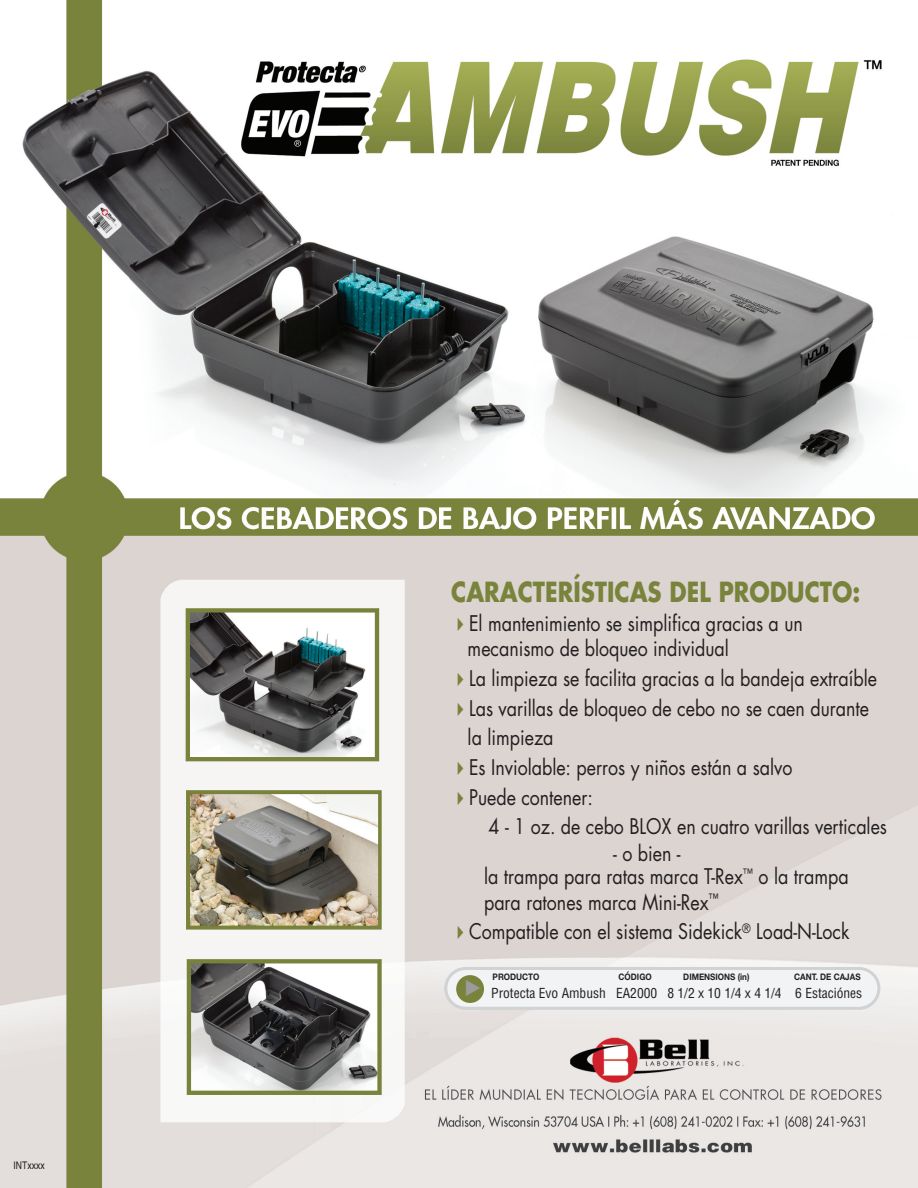
<style>
.page{position:relative;width:918px;height:1188px;background:#fff}
.page>*{position:absolute;margin:0;border:0;box-sizing:border-box;transform-origin:0 0}
.t1{font:700 27px "Futura";color:#7a833c;scale:.85 1}
.t2{font:21px/29.7px "Futura";color:#231f20;scale:.85 1}
.t3{font:condensed 13.5px "Helvetica";color:#231f20}
.t4{font:condensed 10.5px "Helvetica";color:#231f20}
.t5{font:700 9px "Helvetica Neue";color:#231f20;scale:.9 1}
</style>
<div class="page">
<img style="left:0;top:0;width:918px;height:1188px">
<svg style="left:458px;top:618px;width:5px;height:13px"></svg>
<svg style="left:458px;top:673px;width:5px;height:13px"></svg>
<svg style="left:458px;top:702px;width:5px;height:14px"></svg>
<svg style="left:458px;top:762px;width:5px;height:13px"></svg>
<svg style="left:458px;top:791px;width:5px;height:14px"></svg>
<svg style="left:458px;top:926px;width:5px;height:13px"></svg>
<svg style="left:444px;top:967px;width:436px;height:43px"></svg>
<p class="t4" style="left:14px;top:1161px;width:33px">INTxxxx</p>
<p class="t1" style="left:451px;top:579px;width:483px">CARACTERÍSTICAS DEL PRODUCTO:</p>
<p class="t2" style="left:468px;top:613px;width:396px;line-height:25.2px">El mantenimiento se simplifica gracias a un mecanismo de bloqueo individual</p>
<p class="t2" style="left:468px;top:665px;width:483px">La limpieza se facilita gracias a la bandeja extraíble Las varillas de bloqueo de cebo no se caen durante la limpieza<br>Es Inviolable: perros y niños están a salvo<br>Puede contener:</p>
<p class="t2" style="left:613px;top:815px;width:324px;line-height:26.7px;text-indent:-125px">4 - 1 oz. de cebo BLOX en cuatro varillas verticales -obien-</p>
<p class="t2" style="left:484px;top:866px;width:430px;line-height:25.2px">la trampa para ratas marca T-Rex<sup>™</sup> o la trampa para ratones marca Mini-Rex<sup>™</sup></p>
<p class="t2" style="left:469px;top:918px;width:449px">Compatible con el sistema Sidekick<sup>®</sup> Load-N-Lock</p>
<p class="t5" style="left:493px;top:970px;width:54px">PRODUCTO</p>
<p class="t5" style="left:619px;top:970px;width:38px">CÓDIGO</p>
<p class="t5" style="left:683px;top:970px;width:75px">DIMENSIONS (in)</p>
<p class="t5" style="left:794px;top:970px;width:75px">CANT. DE CAJAS</p>
<p class="t3" style="left:491px;top:988px;width:373px">Protecta Evo Ambush EA2000 8 1/2 x 10 1/4 x 4 1/4 6 Estaciónes</p>
</div>
